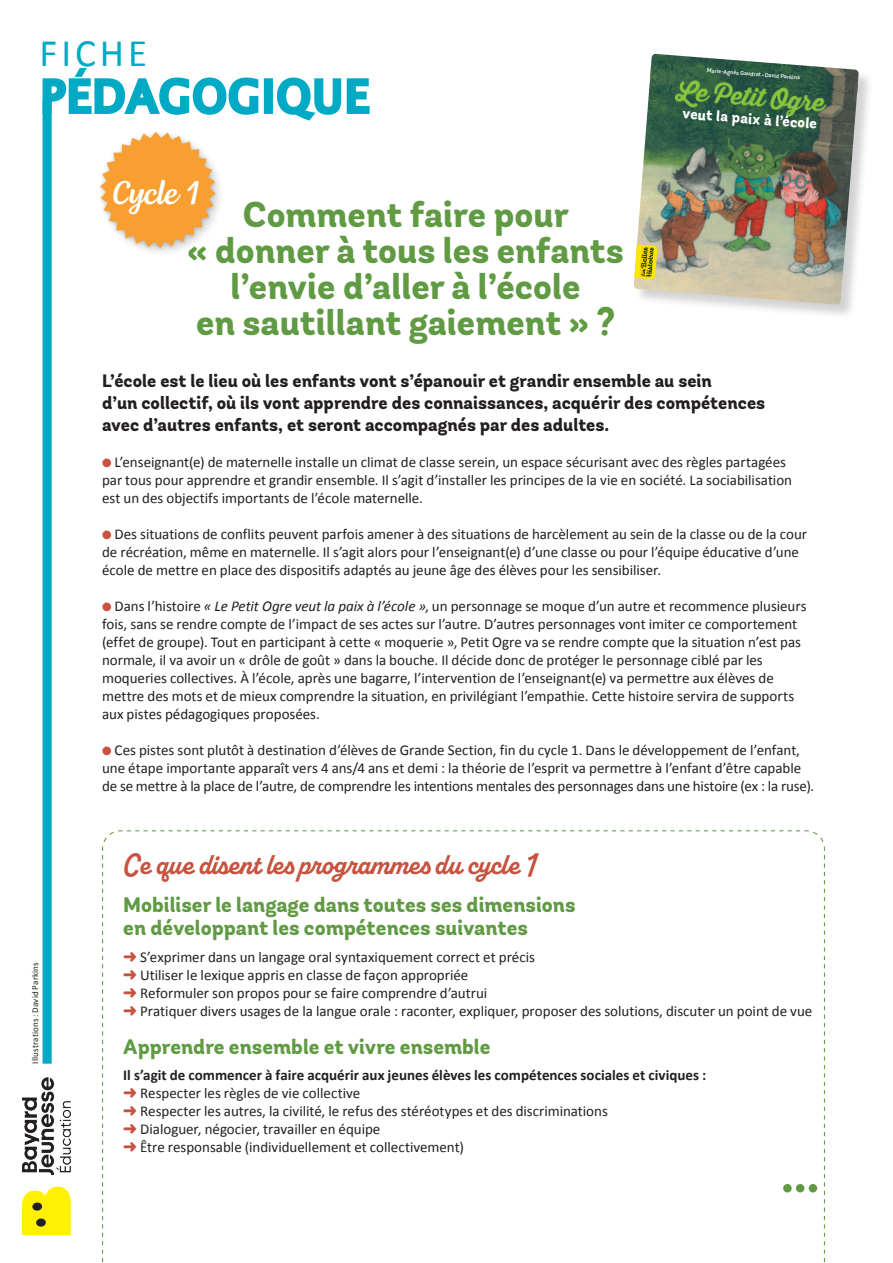
<style>
.page{position:relative;width:893px;height:1263px;background:#fff}
.page>*{position:absolute;margin:0;border:0;box-sizing:border-box;transform-origin:0 0}
.t1{font:39px "Calibri";letter-spacing:.1em;color:#00a9c4}
.t2{font:800 36px/36px "Andes Rounded";color:#609b43;text-align:center}
.t3{font:33.6px "Lemongrass Script";letter-spacing:-.02em;color:#fff}
.t4{font:700 30px "Alkaline";color:#c7523f}
.t5{font:800 21px/23.2px "Andes Rounded";color:#609b43}
.t6{font:800 18px/21.6px "Andes Rounded";color:#231f20}
.t7{font:15px/18px "Calibri";color:#231f20}
.t8{font:800 15px "Andes Rounded";color:#fff}
.t9{font:9px "Calibri";letter-spacing:.015em;color:#231f20}
.t10{font:500 6px "Andes Rounded";color:#fff}
.s1{color:#c7523f}
.s2{font-style:italic}
.s3{font-weight:700}
</style>
<div class="page">
<div style="left:634px;top:54px;width:240px;height:266px;background:#231f20;opacity:.2"></div>
<img style="left:634px;top:94px;width:225px;height:211px">
<img style="left:658px;top:54px;width:201px;height:40px">
<img style="left:674px;top:75px;width:155px;height:47px">
<svg style="left:634px;top:54px;width:24px;height:235px"></svg>
<div style="left:97px;top:130px;width:122px;height:122px;background:#231f20;opacity:.2"></div>
<svg style="left:100px;top:132px;width:116px;height:116px"></svg>
<svg style="left:102px;top:830px;width:723px;height:433px"></svg>
<div style="left:783px;top:1184px;width:9px;height:8px;background:#609b43;border-radius:50%"></div>
<div style="left:796px;top:1184px;width:8px;height:8px;background:#609b43;border-radius:50%"></div>
<div style="left:809px;top:1184px;width:8px;height:8px;background:#609b43;border-radius:50%"></div>
<img style="left:21px;top:1077px;width:50px;height:159px">
<div style="left:43px;top:102px;width:9px;height:962px;background:#00a9c4"></div>
<div style="left:264px;top:78px;width:9px;height:36px;background:#00a9c4;border:5px solid #00a9c4"></div>
<svg style="left:276px;top:77px;width:94px;height:44px"></svg>
<svg style="left:42px;top:68px;width:217px;height:50px"></svg>
<h1 class="t1" style="left:40px;top:29px;width:109px">FICHE</h1>
<h3 class="t3" style="left:112px;top:173px;width:88px">Cycle 1</h3>
<h2 class="t2" style="left:187px;top:198px;width:438px">Comment faire pour<br>« donner à tous les enfants l’envie d’aller à l’école<br>en sautillant gaiement » ?</h2>
<p class="t10" style="left:707px;top:66px;width:95px;rotate:5deg">Marie-Agnès Gaudrat •David Parkins</p>
<p class="t8" style="left:683px;top:104px;width:136px;rotate:4deg">veut la paix à l’école</p>
<p class="t9" style="left:30px;top:1064px;width:103px;rotate:-90deg">Illustrations : David Parkins</p>
<p class="t6" style="left:102px;top:371px;width:665px">L’école est le lieu où les enfants vont s’épanouir et grandir ensemble au sein<br>d’un collectif, où ils vont apprendre des connaissances, acquérir des compétences avec d’autres enfants, et seront accompagnés par des adultes.</p>
<p class="t7" style="left:102px;top:453px;width:692px"><span class="s1">●</span> L’enseignant(e) de maternelle installe un climat de classe serein, un espace sécurisant avec des règles partagées par tous pour apprendre et grandir ensemble. Il s’agit d’installer les principes de la vie en société. La sociabilisation est un des objectifs importants de l’école maternelle.</p>
<p class="t7" style="left:102px;top:525px;width:706px"><span class="s1">●</span> Des situations de conflits peuvent parfois amener à des situations de harcèlement au sein de la classe ou de la cour de récréation, même en maternelle. Il s’agit alors pour l’enseignant(e) d’une classe ou pour l’équipe éducative d’une école de mettre en place des dispositifs adaptés au jeune âge des élèves pour les sensibiliser.</p>
<p class="t7" style="left:102px;top:597px;width:706px"><span class="s1">●</span> Dans l’histoire <span class="s2">« Le Petit Ogre veut la paix à l’école »</span>, un personnage se moque d’un autre et recommence plusieurs fois, sans se rendre compte de l’impact de ses actes sur l’autre. D’autres personnages vont imiter ce comportement (effet de groupe). Tout en participant à cette « moquerie », Petit Ogre va se rendre compte que la situation n’est pas normale, il va avoir un « drôle de goût » dans la bouche. Il décide donc de protéger le personnage ciblé par les moqueries collectives. À l’école, après une bagarre, l’intervention de l’enseignant(e) va permettre aux élèves de mettre des mots et de mieux comprendre la situation, en privilégiant l’empathie. Cette histoire servira de supports aux pistes pédagogiques proposées.</p>
<p class="t7" style="left:102px;top:741px;width:714px"><span class="s1">●</span> Ces pistes sont plutôt à destination d’élèves de Grande Section, fin du cycle 1. Dans le développement de l’enfant, une étape importante apparaît vers 4 ans/4 ans et demi : la théorie de l’esprit va permettre à l’enfant d’être capable de se mettre à la place de l’autre, de comprendre les intentions mentales des personnages dans une histoire (ex : la ruse).</p>
<h3 class="t4" style="left:123px;top:846px;width:415px">Ce que disent les programmes du cycle 1</h3>
<h3 class="t5" style="left:123px;top:894px;width:454px">Mobiliser le langage dans toutes ses dimensions en développant les compétences suivantes</h3>
<p class="t7" style="left:123px;top:948px;width:691px"><span class="s1">➜</span> S’exprimer dans un langage oral syntaxiquement correct et précis<br><span class="s1">➜</span> Utiliser le lexique appris en classe de façon appropriée<br><span class="s1">➜</span> Reformuler son propos pour se faire comprendre d’autrui<br><span class="s1">➜</span> Pratiquer divers usages de la langue orale : raconter, expliquer, proposer des solutions, discuter un point de vue</p>
<h3 class="t5" style="left:123px;top:1036px;width:369px">Apprendre ensemble et vivre ensemble</h3>
<p class="t7" style="left:123px;top:1066px;width:584px"><span class="s3">Il s’agit de commencer à faire acquérir aux jeunes élèves les compétences sociales et civiques : </span><span class="s1">➜</span> Respecter les règles de vie collective<br><span class="s1">➜</span> Respecter les autres, la civilité, le refus des stéréotypes et des discriminations<br><span class="s1">➜</span> Dialoguer, négocier, travailler en équipe<br><span class="s1">➜</span> Être responsable (individuellement et collectivement)</p>
</div>
